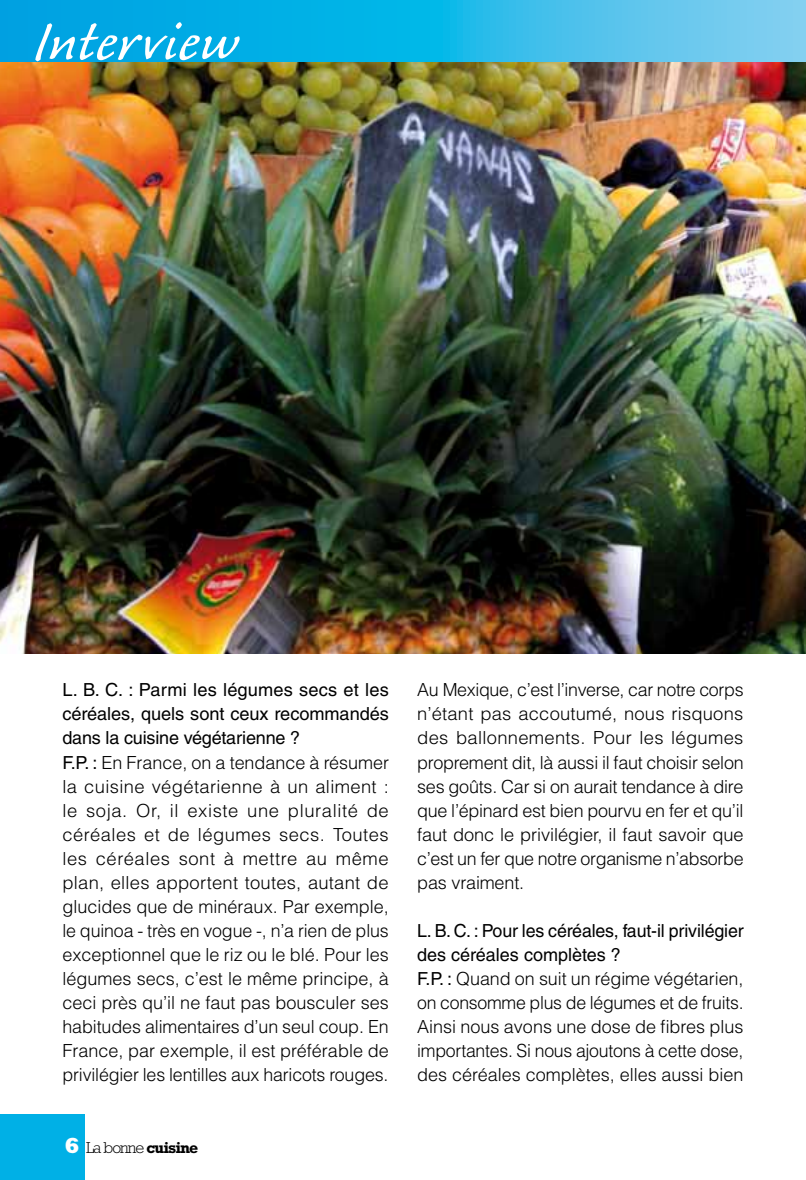
<style>
.page{position:relative;width:806px;height:1180px;background:#fff}
.page>*{position:absolute;margin:0;border:0;box-sizing:border-box;transform-origin:0 0}
.t1{font:70px "Caliban";letter-spacing:.025em;color:#fff}
.t2{font:300 18px/24px "Helvetica LT Std";color:#000}
.t3{font:300 16px "Rockwell Std";letter-spacing:-.06em;color:#000}
.s1{font-weight:400}
.s2{font-weight:800;font-size:22px;color:#fff}
.s3{font-weight:700}
</style>
<div class="page">
<svg style="left:0;top:0;width:805px;height:62px;background:#26b7e8"></svg>
<div style="left:0;top:1114px;width:84px;height:65px;background:#00b0e6"></div>
<img style="left:0;top:62px;width:805px;height:591px">
<h1 class="t1" style="left:34px;top:7px;width:205px">Interview</h1>
<p class="t2" style="left:62px;top:677px;width:328px"><span class="s1">L. B. C. : Parmi les légumes secs et les céréales, quels sont ceux recommandés dans la cuisine végétarienne ?<br>F.P. :</span> En France, on a tendance à résumer la cuisine végétarienne à un aliment : le soja. Or, il existe une pluralité de céréales et de légumes secs. Toutes les céréales sont à mettre au même plan, elles apportent toutes, autant de glucides que de minéraux. Par exemple, le quinoa - très en vogue -, n’a rien de plus exceptionnel que le riz ou le blé. Pour les légumes secs, c’est le même principe, à ceci près qu’il ne faut pas bousculer ses habitudes alimentaires d’un seul coup. En France, par exemple, il est préférable de privilégier les lentilles aux haricots rouges.</p>
<p class="t2" style="left:417px;top:677px;width:328px;text-align:justify">Au Mexique, c’est l’inverse, car notre corps n’étant pas accoutumé, nous risquons des ballonnements. Pour les légumes proprement dit, là aussi il faut choisir selon ses goûts. Car si on aurait tendance à dire que l’épinard est bien pourvu en fer et qu’il faut donc le privilégier, il faut savoir que c’est un fer que notre organisme n’absorbe pas vraiment.</p>
<p class="t2" style="left:417px;top:917px;width:328px"><span class="s1">L. B. C. : Pour les céréales, faut-il privilégier des céréales complètes ?<br>F.P. :</span> Quand on suit un régime végétarien, on consomme plus de légumes et de fruits.<br>Ainsi nous avons une dose de fibres plus importantes. Si nous ajoutons à cette dose, des céréales complètes, elles aussi bien</p>
<p class="t3" style="left:64px;top:1138px;width:135px"><span class="s2">6</span> La bonne <span class="s3">cuisine</span></p>
</div>
